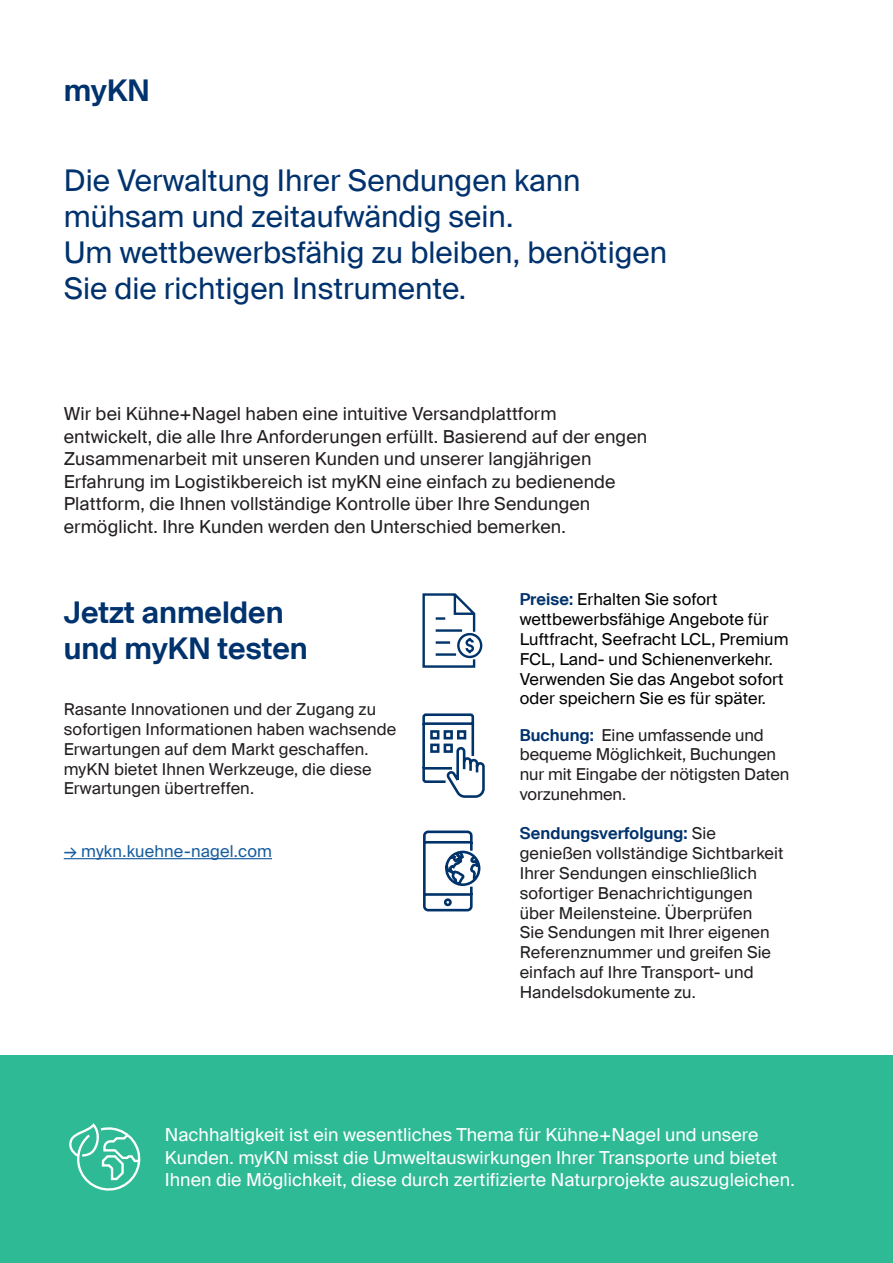
<style>
.page{position:relative;width:893px;height:1263px;background:#fff}
.page>*{position:absolute;margin:0;border:0;box-sizing:border-box;transform-origin:0 0}
.x___20pt{font:30px/36px "Suisse Intl";color:#00326d}
.x___20pt-2{font:600 30px/36px "Suisse Intl";color:#00326d}
._1_5_x___12pt{font:18px/22.5px "Suisse Intl";letter-spacing:.005em;color:#231f20}
._1_5_x___12pt-2{font:18px/22.5px "Suisse Intl";letter-spacing:.005em;color:#fff}
._1_5_x___12pt-3{font:16.5px/19.8px "Suisse Intl";letter-spacing:.005em;color:#231f20}
._1_5_x___12pt-4{font:16.5px/19.8px "Suisse Intl";letter-spacing:.005em;color:#000}
._1_6_x___10pt{font:16.5px "Suisse Intl";letter-spacing:.01em;color:#175d9e}
.s1{font-weight:600;color:#00326d}
</style>
<div class="page">
<hr style="left:64px;top:858px;width:208px;height:1px;background:#175d9e">
<div style="left:0;top:1055px;width:893px;height:208px;background:#2dba95"></div>
<svg style="left:423px;top:830px;width:58px;height:82px"></svg>
<svg style="left:422px;top:593px;width:61px;height:75px"></svg>
<svg style="left:422px;top:713px;width:63px;height:85px"></svg>
<svg style="left:69px;top:1123px;width:72px;height:68px"></svg>
<p class="x___20pt-2" style="left:64px;top:73px;width:87px">myKN</p>
<p class="x___20pt" style="left:64px;top:163px;width:605px">Die Verwaltung Ihrer Sendungen kann mühsam und zeitaufwändig sein.<br>Um wettbewerbsfähig zu bleiben, benötigen Sie die richtigen Instrumente.</p>
<p class="_1_5_x___12pt" style="left:64px;top:403px;width:585px">Wir bei Kühne+Nagel haben eine intuitive Versandplattform entwickelt, die alle Ihre Anforderungen erfüllt. Basierend auf der engen Zusammenarbeit mit unseren Kunden und unserer langjährigen Erfahrung im Logistikbereich ist myKN eine einfach zu bedienende Plattform, die Ihnen vollständige Kontrolle über Ihre Sendungen ermöglicht. Ihre Kunden werden den Unterschied bemerken.</p>
<p class="x___20pt-2" style="left:64px;top:595px;width:246px">Jetzt anmelden und myKN testen</p>
<p class="_1_5_x___12pt-3" style="left:64px;top:700px;width:334px">Rasante Innovationen und der Zugang zu sofortigen Informationen haben wachsende Erwartungen auf dem Markt geschaffen. myKN bietet Ihnen Werkzeuge, die diese Erwartungen übertreffen.</p>
<p class="_1_6_x___10pt" style="left:64px;top:842px;width:210px">→ mykn.kuehne-nagel.com</p>
<p class="_1_5_x___12pt-4" style="left:520px;top:590px;width:270px"><span class="s1">Preise:</span> Erhalten Sie sofort wettbewerbsfähige Angebote für<br>Luftfracht, Seefracht LCL, Premium<br>FCL, Land- und Schienenverkehr.<br>Verwenden Sie das Angebot sofort oder speichern Sie es für später.</p>
<p class="_1_5_x___12pt-3" style="left:520px;top:725px;width:271px"><span class="s1">Buchung:</span> Eine umfassende und bequeme Möglichkeit, Buchungen nur mit Eingabe der nötigsten Daten vorzunehmen.</p>
<p class="_1_5_x___12pt-3" style="left:520px;top:824px;width:265px"><span class="s1">Sendungsverfolgung:</span> Sie genießen vollständige Sichtbarkeit<br>Ihrer Sendungen einschließlich sofortiger Benachrichtigungen über Meilensteine. Überprüfen<br>Sie Sendungen mit Ihrer eigenen<br>Referenznummer und greifen Sie einfach auf Ihre Transport- und<br>Handelsdokumente zu.</p>
<p class="_1_5_x___12pt-2" style="left:165px;top:1124px;width:631px">Nachhaltigkeit ist ein wesentliches Thema für Kühne+Nagel und unsere<br>Kunden. myKN misst die Umweltauswirkungen Ihrer Transporte und bietet<br>Ihnen die Möglichkeit, diese durch zertifizierte Naturprojekte auszugleichen.</p>
</div>
